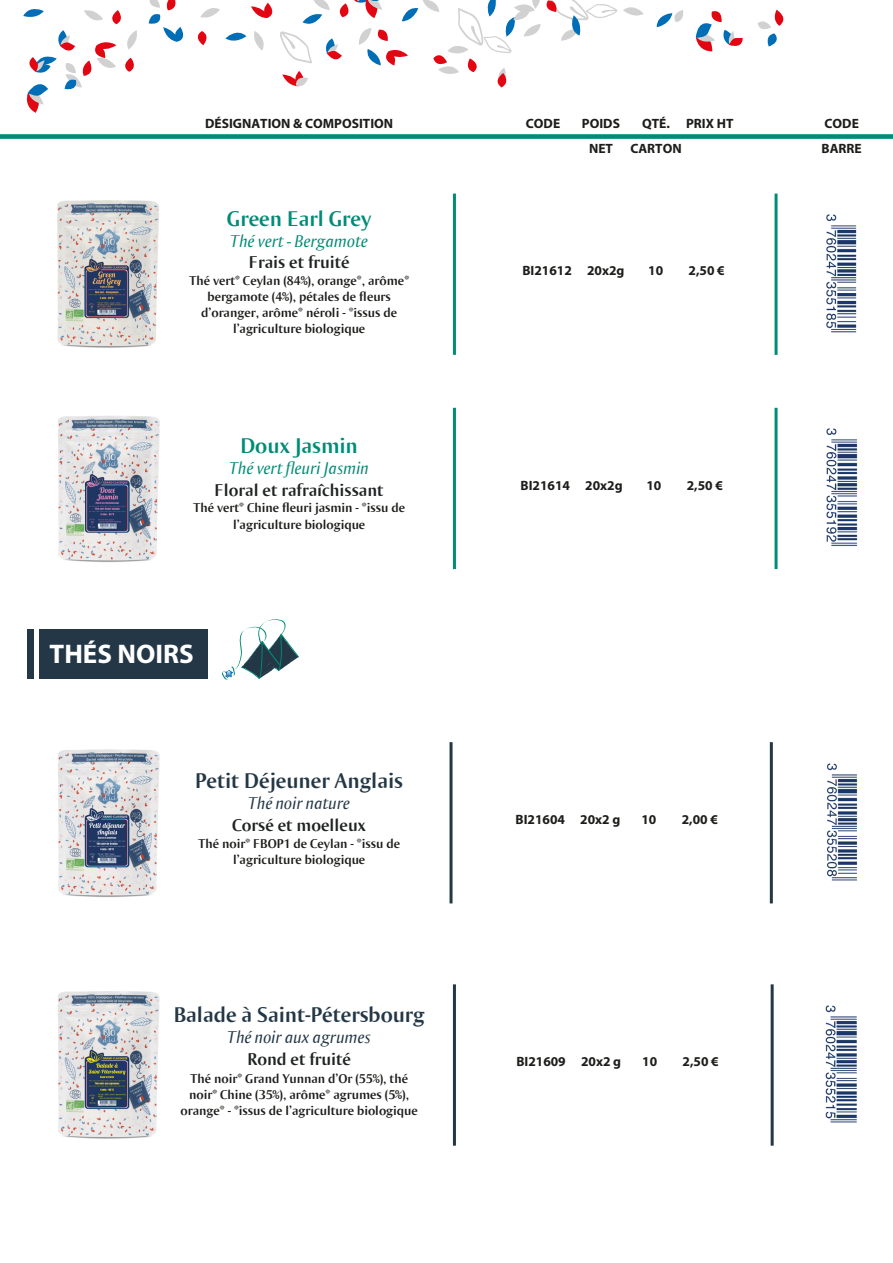
<style>
.page{position:relative;width:893px;height:1263px;background:#fff}
.page>*{position:absolute;margin:0;border:0;box-sizing:border-box;transform-origin:0 0}
.t1{font:700 27px "Myriad Pro";color:#fff}
.t2{font:700 22.5px "Ogirema";color:#233746}
.t3{font:700 22.5px "Ogirema";color:#008c76}
.t4{font:700 18px "Ogirema";color:#202323}
.t5{font:italic 18px "Ogirema";color:#008c76}
.t6{font:italic 18px "Ogirema";color:#233746}
.t7{font:700 13.5px/16.2px "Ogirema";color:#1d1d1b;text-align:center}
.t8{font:700 13.5px/25.2px "Myriad Pro";color:#1d1d1b;text-align:center}
</style>
<div class="page">
<div style="left:0;top:134px;width:893px;height:5px;background:#008c76"></div>
<svg style="left:623px;top:7px;width:21px;height:9px"></svg>
<svg style="left:657px;top:10px;width:26px;height:17px"></svg>
<svg style="left:696px;top:11px;width:47px;height:41px"></svg>
<svg style="left:758px;top:10px;width:26px;height:37px"></svg>
<svg style="left:148px;top:0;width:469px;height:88px"></svg>
<svg style="left:23px;top:9px;width:114px;height:104px"></svg>
<hr style="left:453px;top:408px;width:3px;height:161px;background:#008c76">
<hr style="left:774px;top:408px;width:3px;height:161px;background:#008c76">
<hr style="left:449px;top:742px;width:3px;height:161px;background:#233746">
<hr style="left:770px;top:742px;width:3px;height:161px;background:#233746">
<hr style="left:453px;top:984px;width:3px;height:162px;background:#233746">
<hr style="left:771px;top:984px;width:3px;height:162px;background:#233746">
<hr style="left:453px;top:194px;width:3px;height:161px;background:#008c76">
<hr style="left:774px;top:194px;width:3px;height:161px;background:#008c76">
<div style="left:28px;top:630px;width:6px;height:49px;background:#233746"></div>
<div style="left:39px;top:630px;width:169px;height:49px;background:#233746"></div>
<svg style="left:222px;top:619px;width:77px;height:61px"></svg>
<img style="left:826px;top:215px;width:31px;height:118px">
<img style="left:826px;top:429px;width:32px;height:117px">
<img style="left:826px;top:763px;width:32px;height:118px">
<img style="left:825px;top:1005px;width:32px;height:118px">
<img style="left:57px;top:200px;width:102px;height:148px">
<img style="left:58px;top:416px;width:102px;height:146px">
<img style="left:58px;top:749px;width:102px;height:148px">
<img style="left:58px;top:991px;width:102px;height:148px">
<p class="t8" style="left:205px;top:110px;width:190px">DÉSIGNATION &amp; COMPOSITION</p>
<p class="t8" style="left:526px;top:110px;width:36px">CODE</p>
<p class="t8" style="left:582px;top:110px;width:40px">POIDS<br>NET</p>
<p class="t8" style="left:630px;top:110px;width:53px">QTÉ.<br>CARTON</p>
<p class="t8" style="left:686px;top:110px;width:49px">PRIX HT</p>
<p class="t8" style="left:822px;top:110px;width:42px;text-align:left">CODE<br>BARRE</p>
<h2 class="t3" style="left:227px;top:204px;width:146px">Green Earl Grey</h2>
<h3 class="t5" style="left:230px;top:230px;width:139px">Thé vert - Bergamote</h3>
<h3 class="t4" style="left:249px;top:251px;width:102px">Frais et fruité</h3>
<p class="t7" style="left:189px;top:272px;width:221px">Thé vert* Ceylan (84%), orange*, arôme* bergamote (4%), pétales de fleurs d’oranger, arôme* néroli - *issus de l’agriculture biologique</p>
<h2 class="t3" style="left:240px;top:432px;width:119px">Doux Jasmin</h2>
<h3 class="t5" style="left:229px;top:457px;width:142px">Thé vert fleuri Jasmin</h3>
<h3 class="t4" style="left:215px;top:479px;width:170px">Floral et rafraîchissant</h3>
<p class="t7" style="left:193px;top:499px;width:213px">Thé vert* Chine fleuri jasmin - *issu de l’agriculture biologique</p>
<h1 class="t1" style="left:50px;top:636px;width:146px">THÉS NOIRS</h1>
<h2 class="t2" style="left:195px;top:767px;width:210px">Petit Déjeuner Anglais</h2>
<h3 class="t6" style="left:248px;top:792px;width:104px">Thé noir nature</h3>
<h3 class="t4" style="left:232px;top:814px;width:136px">Corsé et moelleux</h3>
<p class="t7" style="left:198px;top:835px;width:203px">Thé noir* FBOP1 de Ceylan - *issu de l’agriculture biologique</p>
<h2 class="t2" style="left:174px;top:1001px;width:252px">Balade à Saint-Pétersbourg</h2>
<h3 class="t6" style="left:227px;top:1026px;width:145px">Thé noir aux agrumes</h3>
<h3 class="t4" style="left:247px;top:1048px;width:105px">Rond et fruité</h3>
<p class="t7" style="left:181px;top:1070px;width:239px">Thé noir* Grand Yunnan d’Or (55%), thé noir* Chine (35%), arôme* agrumes (5%), orange* - *issus de l’agriculture biologique</p>
<p class="t8" style="left:522px;top:258px;width:104px">BI21612 20x2g</p>
<p class="t8" style="left:648px;top:258px;width:16px">10</p>
<p class="t8" style="left:688px;top:258px;width:38px">2,50 €</p>
<p class="t8" style="left:520px;top:472px;width:104px">BI21614 20x2g</p>
<p class="t8" style="left:646px;top:472px;width:16px">10</p>
<p class="t8" style="left:687px;top:472px;width:38px">2,50 €</p>
<p class="t8" style="left:515px;top:806px;width:106px">BI21604 20x2 g</p>
<p class="t8" style="left:641px;top:806px;width:16px">10</p>
<p class="t8" style="left:682px;top:806px;width:38px">2,00 €</p>
<p class="t8" style="left:516px;top:1049px;width:106px">BI21609 20x2 g</p>
<p class="t8" style="left:642px;top:1049px;width:16px">10</p>
<p class="t8" style="left:682px;top:1049px;width:38px">2,50 €</p>
</div>
